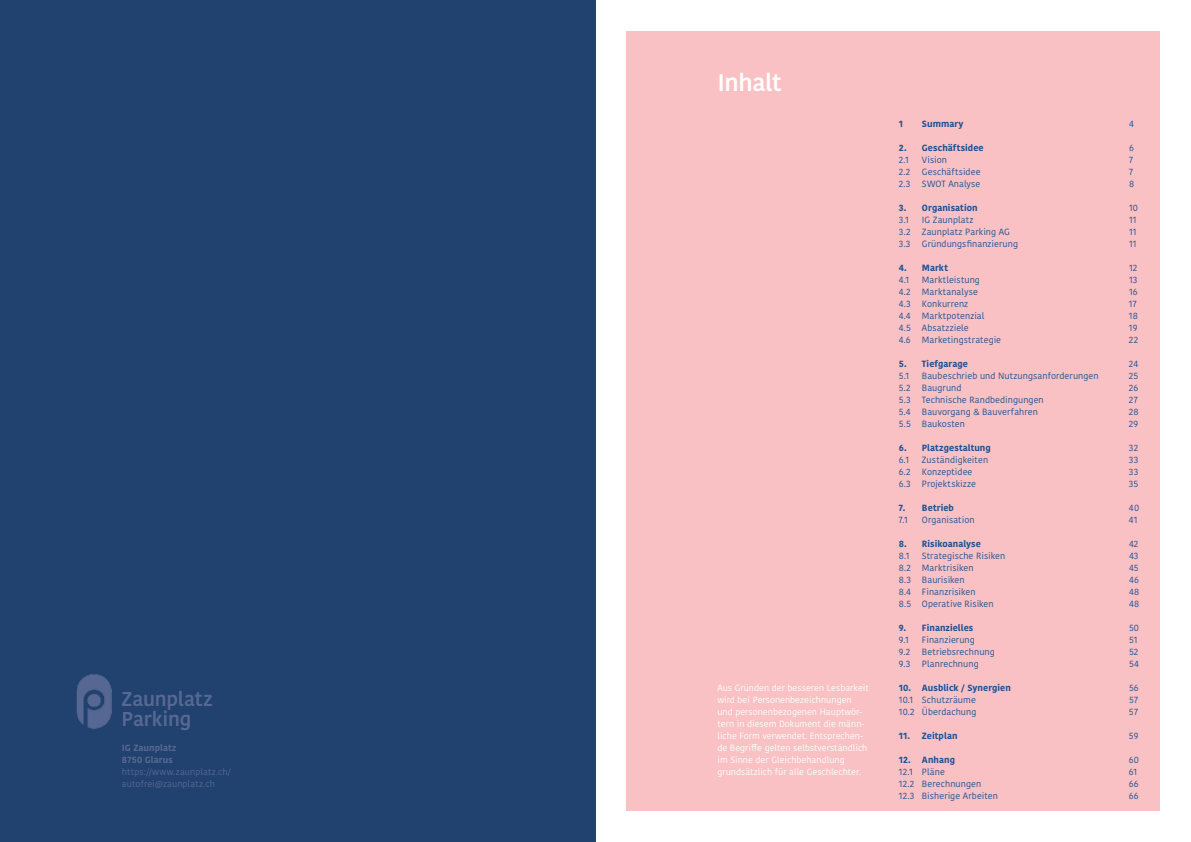
<style>
.page{position:relative;width:1191px;height:842px;background:#fff}
.page>*{position:absolute;margin:0;border:0;box-sizing:border-box;transform-origin:0 0}
.t1{font:600 24px "Kohinoor Bangla";letter-spacing:-.015em;color:#fff}
.t2{font:600 20px/20px "Kohinoor Bangla";letter-spacing:-.01em;color:#586894}
.t3{font:9px "Kohinoor Bangla";letter-spacing:.005em;color:#205090}
.t4{font:9px/12px "Kohinoor Bangla";color:#fff}
.t5{font:700 9px "Kohinoor Bangla";letter-spacing:.005em;color:#205090}
.t6{font:9px/12px "Kohinoor Bangla";letter-spacing:.01em;color:#586894}
.t7{font:700 9px/12px "Kohinoor Bangla";letter-spacing:.01em;color:#586894}
</style>
<div class="page">
<div style="left:0;top:0;width:595px;height:842px;background:#21416e"></div>
<div style="left:626px;top:31px;width:533px;height:780px;background:#f9c1c3"></div>
<img style="left:76px;top:674px;width:36px;height:55px">
<h2 class="t2" style="left:121px;top:688px;width:93px">Zaunplatz<br>Parking</h2>
<p class="t7" style="left:122px;top:742px;width:56px">IG Zaunplatz<br>8750 Glarus</p>
<p class="t6" style="left:122px;top:766px;width:110px">https://www.zaunplatz.ch/ autofrei@zaunplatz.ch</p>
<h1 class="t1" style="left:717px;top:63px;width:66px">Inhalt</h1>
<p class="t4" style="left:717px;top:682px;width:153px">Aus Gründen der besseren Lesbarkeit wird bei Personenbezeichnungen und personenbezogenen Hauptwör&shy;tern in diesem Dokument die männ&shy;liche Form verwendet. Entsprechen&shy;de Begriffe gelten selbstverständlich im Sinne der Gleichbehandlung grundsätzlich für alle Geschlechter.</p>
<p class="t5" style="left:899px;top:116px;width:6px">1</p>
<p class="t5" style="left:922px;top:116px;width:43px">Summary</p>
<p class="t3" style="left:1129px;top:117px;width:6px">4</p>
<p class="t5" style="left:899px;top:140px;width:86px">2. Geschäftsidee</p>
<p class="t3" style="left:1129px;top:141px;width:6px">6</p>
<p class="t3" style="left:899px;top:153px;width:12px">2.1</p>
<p class="t3" style="left:922px;top:153px;width:27px">Vision</p>
<p class="t3" style="left:1129px;top:153px;width:6px">7</p>
<p class="t3" style="left:899px;top:165px;width:13px">2.2</p>
<p class="t3" style="left:922px;top:165px;width:60px">Geschäftsidee</p>
<p class="t3" style="left:1129px;top:165px;width:6px">7</p>
<p class="t3" style="left:899px;top:177px;width:13px">2.3</p>
<p class="t3" style="left:922px;top:177px;width:60px">SWOT Analyse</p>
<p class="t3" style="left:1129px;top:177px;width:7px">8</p>
<p class="t5" style="left:899px;top:200px;width:80px">3. Organisation</p>
<p class="t3" style="left:1129px;top:201px;width:10px">10</p>
<p class="t3" style="left:899px;top:213px;width:12px">3.1</p>
<p class="t3" style="left:922px;top:213px;width:53px">IG Zaunplatz</p>
<p class="t3" style="left:1129px;top:213px;width:9px">11</p>
<p class="t3" style="left:899px;top:225px;width:13px">3.2</p>
<p class="t3" style="left:922px;top:225px;width:90px">Zaunplatz Parking AG</p>
<p class="t3" style="left:1129px;top:225px;width:9px">11</p>
<p class="t3" style="left:899px;top:237px;width:13px">3.3</p>
<p class="t3" style="left:922px;top:237px;width:98px">Gründungsfinanzierung</p>
<p class="t3" style="left:1129px;top:237px;width:9px">11</p>
<p class="t5" style="left:899px;top:260px;width:51px">4. Markt</p>
<p class="t3" style="left:1129px;top:261px;width:10px">12</p>
<p class="t3" style="left:899px;top:273px;width:12px">4.1</p>
<p class="t3" style="left:922px;top:273px;width:60px">Marktleistung</p>
<p class="t3" style="left:1129px;top:273px;width:10px">13</p>
<p class="t3" style="left:899px;top:285px;width:80px">4.2 Marktanalyse</p>
<p class="t3" style="left:1129px;top:285px;width:10px">16</p>
<p class="t3" style="left:899px;top:297px;width:71px">4.3 Konkurrenz</p>
<p class="t3" style="left:1129px;top:297px;width:10px">17</p>
<p class="t3" style="left:899px;top:309px;width:87px">4.4 Marktpotenzial</p>
<p class="t3" style="left:1129px;top:309px;width:10px">18</p>
<p class="t3" style="left:899px;top:321px;width:71px">4.5 Absatzziele</p>
<p class="t3" style="left:1129px;top:321px;width:10px">19</p>
<p class="t3" style="left:899px;top:333px;width:104px">4.6 Marketingstrategie</p>
<p class="t3" style="left:1129px;top:333px;width:11px">22</p>
<p class="t5" style="left:899px;top:356px;width:71px">5. Tiefgarage</p>
<p class="t3" style="left:1129px;top:357px;width:11px">24</p>
<p class="t3" style="left:899px;top:369px;width:12px">5.1</p>
<p class="t3" style="left:922px;top:369px;width:178px">Baubeschrieb und Nutzungsanforderungen</p>
<p class="t3" style="left:1129px;top:369px;width:11px">25</p>
<p class="t3" style="left:899px;top:381px;width:64px">5.2 Baugrund</p>
<p class="t3" style="left:1129px;top:381px;width:11px">26</p>
<p class="t3" style="left:899px;top:393px;width:146px">5.3 Technische Randbedingungen</p>
<p class="t3" style="left:1129px;top:393px;width:10px">27</p>
<p class="t3" style="left:899px;top:405px;width:141px">5.4 Bauvorgang &amp; Bauverfahren</p>
<p class="t3" style="left:1129px;top:405px;width:11px">28</p>
<p class="t3" style="left:899px;top:417px;width:68px">5.5 Baukosten</p>
<p class="t3" style="left:1129px;top:417px;width:11px">29</p>
<p class="t5" style="left:899px;top:440px;width:93px">6. Platzgestaltung</p>
<p class="t3" style="left:1129px;top:441px;width:11px">32</p>
<p class="t3" style="left:899px;top:453px;width:12px">6.1</p>
<p class="t3" style="left:922px;top:453px;width:68px">Zuständigkeiten</p>
<p class="t3" style="left:1129px;top:453px;width:11px">33</p>
<p class="t3" style="left:899px;top:465px;width:75px">6.2 Konzeptidee</p>
<p class="t3" style="left:1129px;top:465px;width:11px">33</p>
<p class="t3" style="left:899px;top:477px;width:79px">6.3 Projektskizze</p>
<p class="t3" style="left:1129px;top:477px;width:11px">35</p>
<p class="t5" style="left:899px;top:500px;width:57px">7. Betrieb</p>
<p class="t3" style="left:1129px;top:501px;width:12px">40</p>
<p class="t3" style="left:899px;top:513px;width:11px">7.1</p>
<p class="t3" style="left:922px;top:513px;width:54px">Organisation</p>
<p class="t3" style="left:1129px;top:513px;width:10px">41</p>
<p class="t5" style="left:899px;top:536px;width:84px">8. Risikoanalyse</p>
<p class="t3" style="left:1129px;top:537px;width:11px">42</p>
<p class="t3" style="left:899px;top:549px;width:12px">8.1</p>
<p class="t3" style="left:922px;top:549px;width:85px">Strategische Risiken</p>
<p class="t3" style="left:1129px;top:549px;width:11px">43</p>
<p class="t3" style="left:899px;top:561px;width:76px">8.2 Marktrisiken</p>
<p class="t3" style="left:1129px;top:561px;width:11px">45</p>
<p class="t3" style="left:899px;top:573px;width:67px">8.3 Baurisiken</p>
<p class="t3" style="left:1129px;top:573px;width:11px">46</p>
<p class="t3" style="left:899px;top:585px;width:78px">8.4 Finanzrisiken</p>
<p class="t3" style="left:1129px;top:585px;width:12px">48</p>
<p class="t3" style="left:899px;top:597px;width:96px">8.5 Operative Risiken</p>
<p class="t3" style="left:1129px;top:597px;width:12px">48</p>
<p class="t5" style="left:899px;top:620px;width:76px">9. Finanzielles</p>
<p class="t3" style="left:1129px;top:621px;width:12px">50</p>
<p class="t3" style="left:899px;top:633px;width:11px">9.1</p>
<p class="t3" style="left:922px;top:633px;width:54px">Finanzierung</p>
<p class="t3" style="left:1129px;top:633px;width:10px">51</p>
<p class="t3" style="left:899px;top:645px;width:13px">9.2</p>
<p class="t3" style="left:922px;top:645px;width:74px">Betriebsrechnung</p>
<p class="t3" style="left:1129px;top:645px;width:11px">52</p>
<p class="t3" style="left:899px;top:657px;width:13px">9.3</p>
<p class="t3" style="left:922px;top:657px;width:58px">Planrechnung</p>
<p class="t3" style="left:1129px;top:657px;width:11px">54</p>
<p class="t5" style="left:899px;top:680px;width:114px">10. Ausblick / Synergien</p>
<p class="t3" style="left:1129px;top:681px;width:11px">56</p>
<p class="t3" style="left:899px;top:693px;width:78px">10.1 Schutzräume</p>
<p class="t3" style="left:1129px;top:693px;width:11px">57</p>
<p class="t3" style="left:899px;top:705px;width:79px">10.2 Überdachung</p>
<p class="t3" style="left:1129px;top:705px;width:11px">57</p>
<p class="t5" style="left:899px;top:728px;width:60px">11. Zeitplan</p>
<p class="t3" style="left:1129px;top:729px;width:11px">59</p>
<p class="t5" style="left:899px;top:752px;width:58px">12. Anhang</p>
<p class="t3" style="left:1129px;top:753px;width:12px">60</p>
<p class="t3" style="left:899px;top:765px;width:48px">12.1 Pläne</p>
<p class="t3" style="left:1129px;top:765px;width:10px">61</p>
<p class="t3" style="left:899px;top:777px;width:84px">12.2 Berechnungen</p>
<p class="t3" style="left:1129px;top:777px;width:11px">66</p>
<p class="t3" style="left:899px;top:789px;width:101px">12.3 Bisherige Arbeiten</p>
<p class="t3" style="left:1129px;top:789px;width:11px">66</p>
</div>
